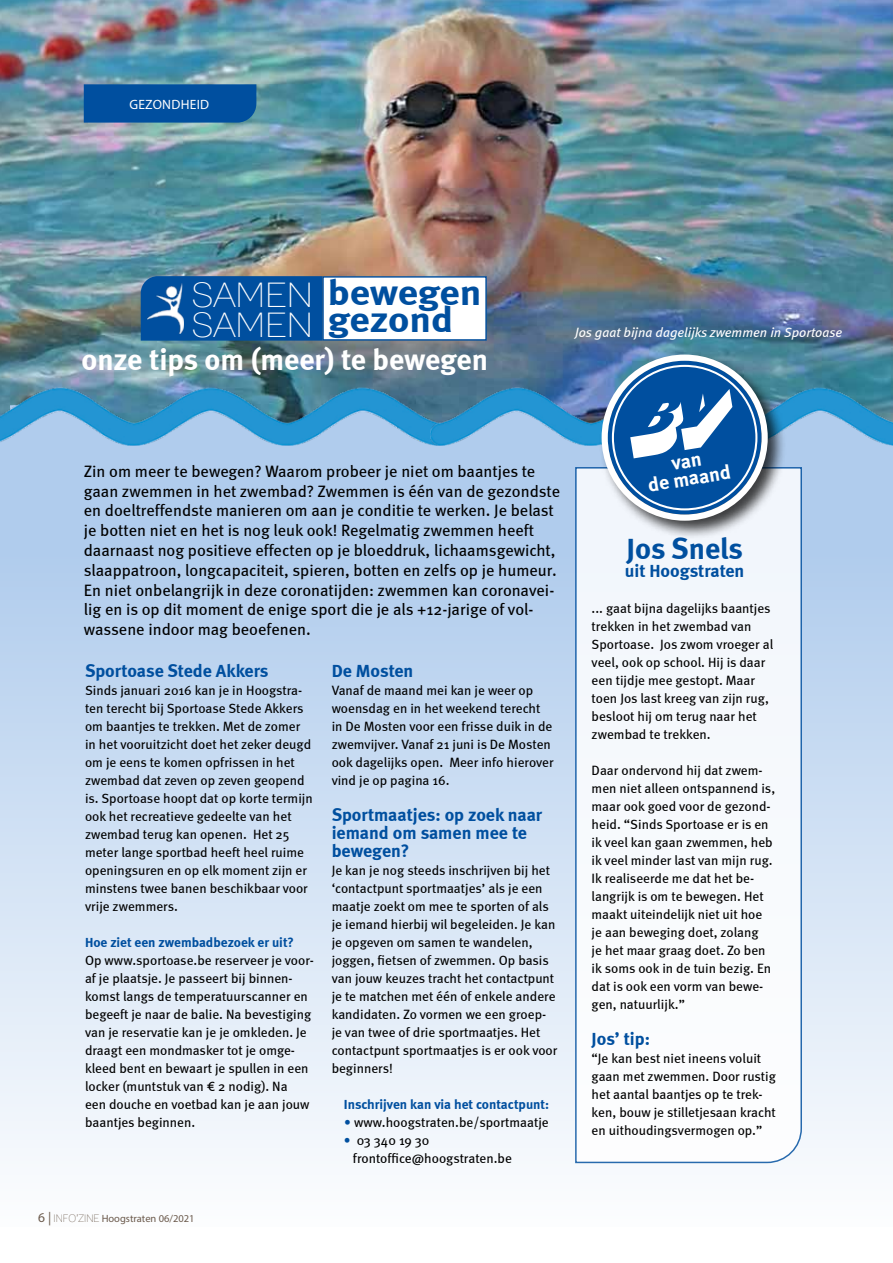
<style>
.page{position:relative;width:893px;height:1263px;background:#fff}
.page>*{position:absolute;margin:0;border:0;box-sizing:border-box;transform-origin:0 0}
.t1{font:700 35.85px/27px "Meta";color:#004f9f;scale:1.11 1}
.t2{font:700 30px "Meta";color:#fff}
.t3{font:700 30px "Meta";color:#004f9f}
.t4{font:700 19.95px/17.7px "Meta";color:#fff;text-align:center}
.t5{font:700 18px/18px "Meta";color:#004f9f}
.t6{font:16.5px/19.8px "Meta";color:#000}
.t7{font:13.5px/18px "Meta";color:#000}
.t8{font:700 13.5px "Meta";color:#004f9f}
.t9{font:italic 13.5px "Meta";color:#fff}
.t10{font:13.5px "Myriad Pro";letter-spacing:.02em;color:#fff}
.t11{font:10.5px "Myriad Pro";color:#685546}
.s1{font-family:"Lane";font-weight:400;font-stretch:condensed;font-size:33.9px;color:#fff}
.s2{font-size:13.5px}
.s3{font-family:"Lane";font-stretch:condensed}
.s4{color:#004f9f}
</style>
<div class="page">
<img style="left:0;top:0;width:893px;height:388px">
<div style="left:0;top:428px;width:893px;height:799px;background:linear-gradient(to bottom,#a5c5ea,#fbfcfe)"></div>
<img style="left:0;top:388px;width:431px;height:58px">
<img style="left:431px;top:388px;width:462px;height:58px">
<div style="left:84px;top:84px;width:172px;height:39px;background:#004f9f"></div>
<svg style="left:574px;top:466px;width:229px;height:698px"></svg>
<div style="left:599px;top:352px;width:188px;height:188px;background:#000;opacity:.75"></div>
<div style="left:608px;top:361px;width:154px;height:153px;background:#004f9f;border-radius:50%"></div>
<div style="left:602px;top:355px;width:166px;height:166px;border:6px solid #fff;border-radius:50%"></div>
<div style="left:141px;top:276px;width:181px;height:65px;background:#004f9f"></div>
<img style="left:147px;top:283px;width:36px;height:50px">
<div style="left:322px;top:276px;width:165px;height:65px;background:#fff;border:1px solid #004f9f"></div>
<svg style="left:626px;top:389px;width:112px;height:9px"></svg>
<p class="t10" style="left:129px;top:96px;width:81px">GEZONDHEID</p>
<h1 class="t1" style="left:191px;top:278px;width:263px"><span class="s1">SAMEN</span> bewegen<br><sub>SAMEN</sub> gezond</h1>
<h2 class="t2" style="left:81px;top:341px;width:408px">onze tips om (meer) te bewegen</h2>
<p class="t9" style="left:575px;top:325px;width:269px">Jos gaat bijna dagelijks zwemmen in Sportoase</p>
<p class="t6" style="left:84px;top:461px;width:478px">Zin om meer te bewegen? Waarom probeer je niet om baantjes te gaan zwemmen in het zwembad? Zwemmen is één van de gezondste en doeltreffendste manieren om aan je conditie te werken. Je belast je botten niet en het is nog leuk ook! Regelmatig zwemmen heeft daarnaast nog positieve effecten op je bloeddruk, lichaamsgewicht, slaappatroon, longcapaciteit, spieren, botten en zelfs op je humeur.<br>En niet onbelangrijk in deze coronatijden: zwemmen kan coronavei&shy;lig en is op dit moment de enige sport die je als +12-jarige of vol&shy;wassene indoor mag beoefenen.</p>
<h3 class="t5" style="left:85px;top:662px;width:185px">Sportoase Stede Akkers</h3>
<p class="t7" style="left:85px;top:681px;width:229px">Sinds januari 2016 kan je in Hoogstra&shy;ten terecht bij Sportoase Stede Akkers om baantjes te trekken. Met de zomer in het vooruitzicht doet het zeker deugd om je eens te komen opfrissen in het zwembad dat zeven op zeven geopend is. Sportoase hoopt dat op korte termijn ook het recreatieve gedeelte van het zwembad terug kan openen. Het 25 meter lange sportbad heeft heel ruime openingsuren en op elk moment zijn er minstens twee banen beschikbaar voor vrije zwemmers.</p>
<p class="t8" style="left:85px;top:934px;width:210px">Hoe ziet een zwembadbezoek er uit?</p>
<p class="t7" style="left:85px;top:951px;width:230px">Op www.sportoase.be reserveer je voor&shy;af je plaatsje. Je passeert bij binnen&shy;komst langs de temperatuurscanner en begeeft je naar de balie. Na bevestiging van je reservatie kan je je omkleden. Je draagt een mondmasker tot je omge&shy;kleed bent en bewaart je spullen in een locker (muntstuk van € 2 nodig). Na<br>een douche en voetbad kan je aan jouw baantjes beginnen.</p>
<p class="t11" style="left:38px;top:1212px;width:158px"><span class="s2">6 |</span> <span class="s3">INFO’ZINE</span> Hoogstraten 06/2021</p>
<h3 class="t5" style="left:332px;top:662px;width:83px">De Mosten</h3>
<p class="t7" style="left:332px;top:681px;width:223px">Vanaf de maand mei kan je weer op woensdag en in het weekend terecht in De Mosten voor een frisse duik in de zwemvijver. Vanaf 21 juni is De Mosten ook dagelijks open. Meer info hierover vind je op pagina 16.</p>
<h3 class="t5" style="left:332px;top:806px;width:212px">Sportmaatjes: op zoek naar iemand om samen mee te bewegen?</h3>
<p class="t7" style="left:332px;top:861px;width:227px">Je kan je nog steeds inschrijven bij het ‘contactpunt sportmaatjes’ als je een maatje zoekt om mee te sporten of als je iemand hierbij wil begeleiden. Je kan je opgeven om samen te wandelen, joggen, fietsen of zwemmen. Op basis van jouw keuzes tracht het contactpunt je te matchen met één of enkele andere kandidaten. Zo vormen we een groep&shy;je van twee of drie sportmaatjes. Het contactpunt sportmaatjes is er ook voor beginners!</p>
<p class="t8" style="left:344px;top:1096px;width:207px">Inschrijven kan via het contactpunt:</p>
<p class="t7" style="left:344px;top:1113px;width:206px"><span class="s4">•</span> www.hoogstraten.be/sportmaatje</p>
<p class="t7" style="left:353px;top:1131px;width:161px;text-indent:-9px"><span class="s4">•</span> 03 340 19 30 frontoffice@hoogstraten.be</p>
<h3 class="t4" style="left:644px;top:458px;width:85px;rotate:-9deg">van<br>de maand</h3>
<h2 class="t3" style="left:626px;top:530px;width:118px">Jos Snels</h2>
<h3 class="t5" style="left:625px;top:561px;width:121px">uit Hoogstraten</h3>
<p class="t7" style="left:592px;top:599px;width:183px">... gaat bijna dagelijks baantjes trekken in het zwembad van<br>Sportoase. Jos zwom vroeger al veel, ook op school. Hij is daar een tijdje mee gestopt. Maar toen Jos last kreeg van zijn rug, besloot hij om terug naar het zwembad te trekken.</p>
<p class="t7" style="left:592px;top:761px;width:185px">Daar ondervond hij dat zwem&shy;men niet alleen ontspannend is, maar ook goed voor de gezond&shy;heid. “Sinds Sportoase er is en ik veel kan gaan zwemmen, heb ik veel minder last van mijn rug.<br>Ik realiseerde me dat het be&shy;langrijk is om te bewegen. Het maakt uiteindelijk niet uit hoe je aan beweging doet, zolang<br>je het maar graag doet. Zo ben ik soms ook in de tuin bezig. En dat is ook een vorm van bewe&shy;gen, natuurlijk.”</p>
<h3 class="t5" style="left:592px;top:1029px;width:60px">Jos’ tip:</h3>
<p class="t7" style="left:592px;top:1049px;width:186px">“Je kan best niet ineens voluit gaan met zwemmen. Door rustig het aantal baantjes op te trek&shy;ken, bouw je stilletjesaan kracht en uithoudingsvermogen op.”</p>
</div>
